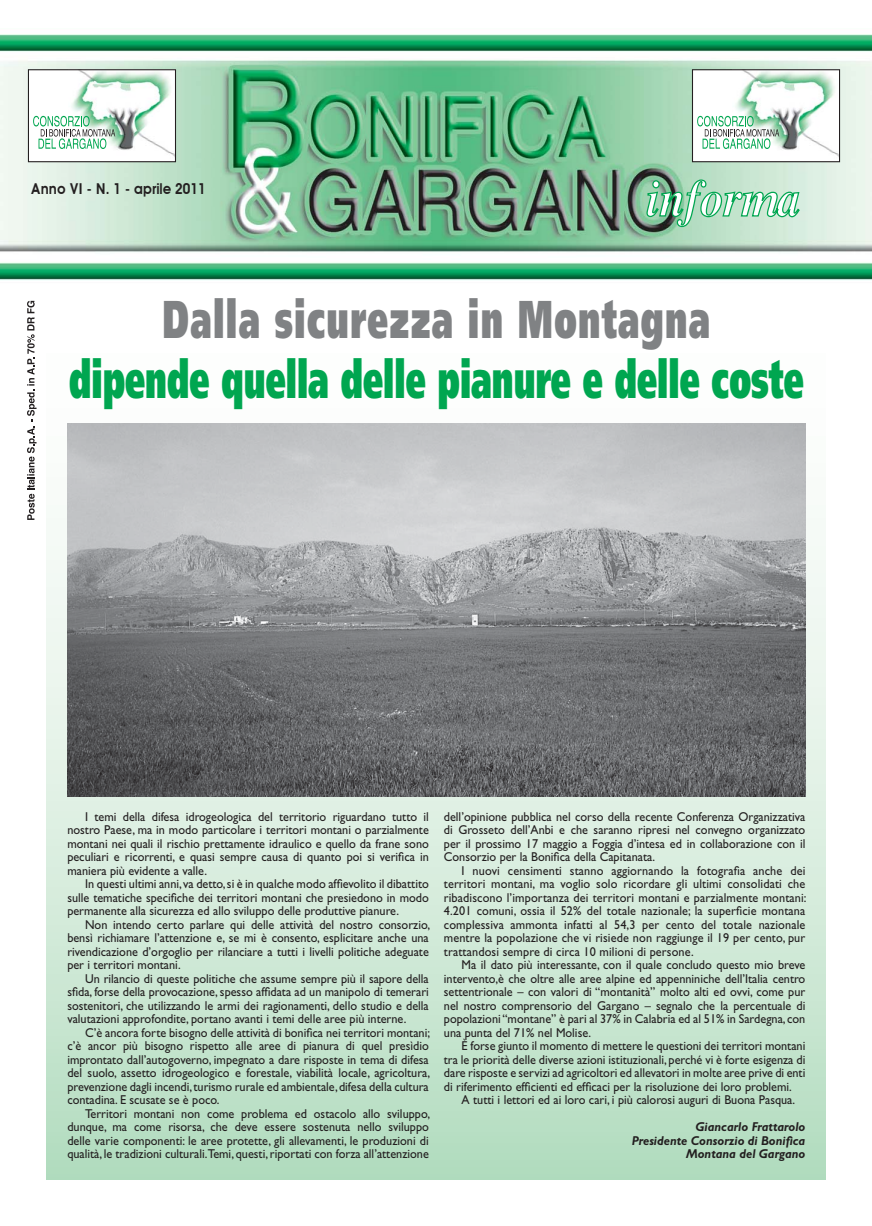
<style>
.page{position:relative;width:872px;height:1226px;background:#fff}
.page>*{position:absolute;margin:0;border:0;box-sizing:border-box;transform-origin:0 0}
.t1{font:900 53.12px "Frutiger";color:#00a650;scale:.6 1}
.t2{font:900 53.12px "Frutiger";letter-spacing:.04em;color:#808284;scale:.62 1}
.t3{font:600 15px "Avant Garde";color:#231f20;scale:.9 1}
.t4{font:12.88px/13.5px "Gill Sans";color:#231f20;text-align:justify;scale:.95 1}
.t5{font:italic 700 12.88px/13.5px "Gill Sans";color:#231f20;text-align:right;scale:.95 1}
</style>
<div class="page">
<img style="left:0;top:34px;width:872px;height:246px">
<div style="left:28px;top:70px;width:147px;height:92px;background:#fff"></div>
<img style="left:71px;top:71px;width:103px;height:85px">
<div style="left:28px;top:69px;width:148px;height:93px;border:1px solid #231f20"></div>
<svg style="left:33px;top:116px;width:82px;height:33px"></svg>
<div style="left:692px;top:70px;width:147px;height:92px;background:#fff"></div>
<img style="left:735px;top:71px;width:103px;height:85px">
<div style="left:692px;top:69px;width:148px;height:93px;border:1px solid #231f20"></div>
<svg style="left:697px;top:116px;width:82px;height:33px"></svg>
<svg style="left:27px;top:301px;width:10px;height:219px"></svg>
<svg style="left:646px;top:179px;width:154px;height:49px;background:#a3d4b7"></svg>
<div style="left:46px;top:301px;width:780px;height:879px;background:linear-gradient(to bottom,#fff,#badfc5)"></div>
<img style="left:67px;top:423px;width:738px;height:374px">
<p class="t3" style="left:31px;top:182px;width:196px">Anno VI - N. 1 - aprile 2011</p>
<h1 class="t2" style="left:163px;top:298px;width:884px">Dalla sicurezza in Montagna</h1>
<h1 class="t1" style="left:69px;top:358px;width:1226px">dipende quella delle pianure e delle coste</h1>
<p class="t4" style="left:67px;top:811px;width:382px;text-indent:18px">I temi della difesa idrogeologica del territorio riguardano tutto il nostro Paese, ma in modo particolare i territori montani o parzialmente montani nei quali il rischio prettamente idraulico e quello da frane sono peculiari e ricorrenti, e quasi sempre causa di quanto poi si verifica in maniera più evidente a valle.</p>
<p class="t4" style="left:67px;top:878px;width:382px;text-indent:18px">In questi ultimi anni, va detto, si è in qualche modo affievolito il dibattito sulle tematiche specifiche dei territori montani che presiedono in modo permanente alla sicurezza ed allo sviluppo delle produttive pianure.</p>
<p class="t4" style="left:67px;top:919px;width:383px;text-indent:18px">Non intendo certo parlare qui delle attività del nostro consorzio, bensì richiamare l’attenzione e, se mi è consento, esplicitare anche una rivendicazione d’orgoglio per rilanciare a tutti i livelli politiche adeguate per i territori montani.</p>
<p class="t4" style="left:67px;top:973px;width:382px;text-indent:18px">Un rilancio di queste politiche che assume sempre più il sapore della sfida, forse della provocazione, spesso affidata ad un manipolo di temerari sostenitori, che utilizzando le armi dei ragionamenti, dello studio e della valutazioni approfondite, portano avanti i temi delle aree più interne.</p>
<p class="t4" style="left:67px;top:1027px;width:383px;text-indent:18px">C’è ancora forte bisogno delle attività di bonifica nei territori montani; c’è ancor più bisogno rispetto alle aree di pianura di quel presìdio improntato dall’autogoverno, impegnato a dare risposte in tema di difesa del suolo, assetto idrogeologico e forestale, viabilità locale, agricoltura, prevenzione dagli incendi, turismo rurale ed ambientale, difesa della cultura contadina. E scusate se è poco.</p>
<p class="t4" style="left:67px;top:1108px;width:383px;text-indent:18px">Territori montani non come problema ed ostacolo allo sviluppo, dunque, ma come risorsa, che deve essere sostenuta nello sviluppo delle varie componenti: le aree protette, gli allevamenti, le produzioni di qualità, le tradizioni culturali.Temi, questi, riportati con forza all’attenzione</p>
<p class="t4" style="left:444px;top:811px;width:382px">dell’opinione pubblica nel corso della recente Conferenza Organizzativa di Grosseto dell’Anbi e che saranno ripresi nel convegno organizzato per il prossimo 17 maggio a Foggia d’intesa ed in collaborazione con il Consorzio per la Bonifica della Capitanata.</p>
<p class="t4" style="left:444px;top:865px;width:383px;text-indent:18px">I nuovi censimenti stanno aggiornando la fotografia anche dei territori montani, ma voglio solo ricordare gli ultimi consolidati che ribadiscono l’importanza dei territori montani e parzialmente montani:<br>4.201 comuni, ossia il 52% del totale nazionale; la superficie montana complessiva ammonta infatti al 54,3 per cento del totale nazionale mentre la popolazione che vi risiede non raggiunge il 19 per cento, pur trattandosi sempre di circa 10 milioni di persone.</p>
<p class="t4" style="left:444px;top:959px;width:382px;text-indent:18px">Ma il dato più interessante, con il quale concludo questo mio breve intervento,è che oltre alle aree alpine ed appenniniche dell’Italia centro settentrionale – con valori di “montanità” molto alti ed ovvi, come pur nel nostro comprensorio del Gargano – segnalo che la percentuale di popolazioni “montane” è pari al 37% in Calabria ed al 51% in Sardegna, con una punta del 71% nel Molise.</p>
<p class="t4" style="left:444px;top:1040px;width:382px;text-indent:18px">È forse giunto il momento di mettere le questioni dei territori montani tra le priorità delle diverse azioni istituzionali, perché vi è forte esigenza di dare risposte e servizi ad agricoltori ed allevatori in molte aree prive di enti di riferimento efficienti ed efficaci per la risoluzione dei loro problemi.</p>
<p class="t4" style="left:461px;top:1094px;width:353px">A tutti i lettori ed ai loro cari, i più calorosi auguri di Buona Pasqua.</p>
<p class="t5" style="left:631px;top:1121px;width:184px">Giancarlo Frattarolo<br>Presidente Consorzio di Bonifica<br>Montana del Gargano</p>
</div>
